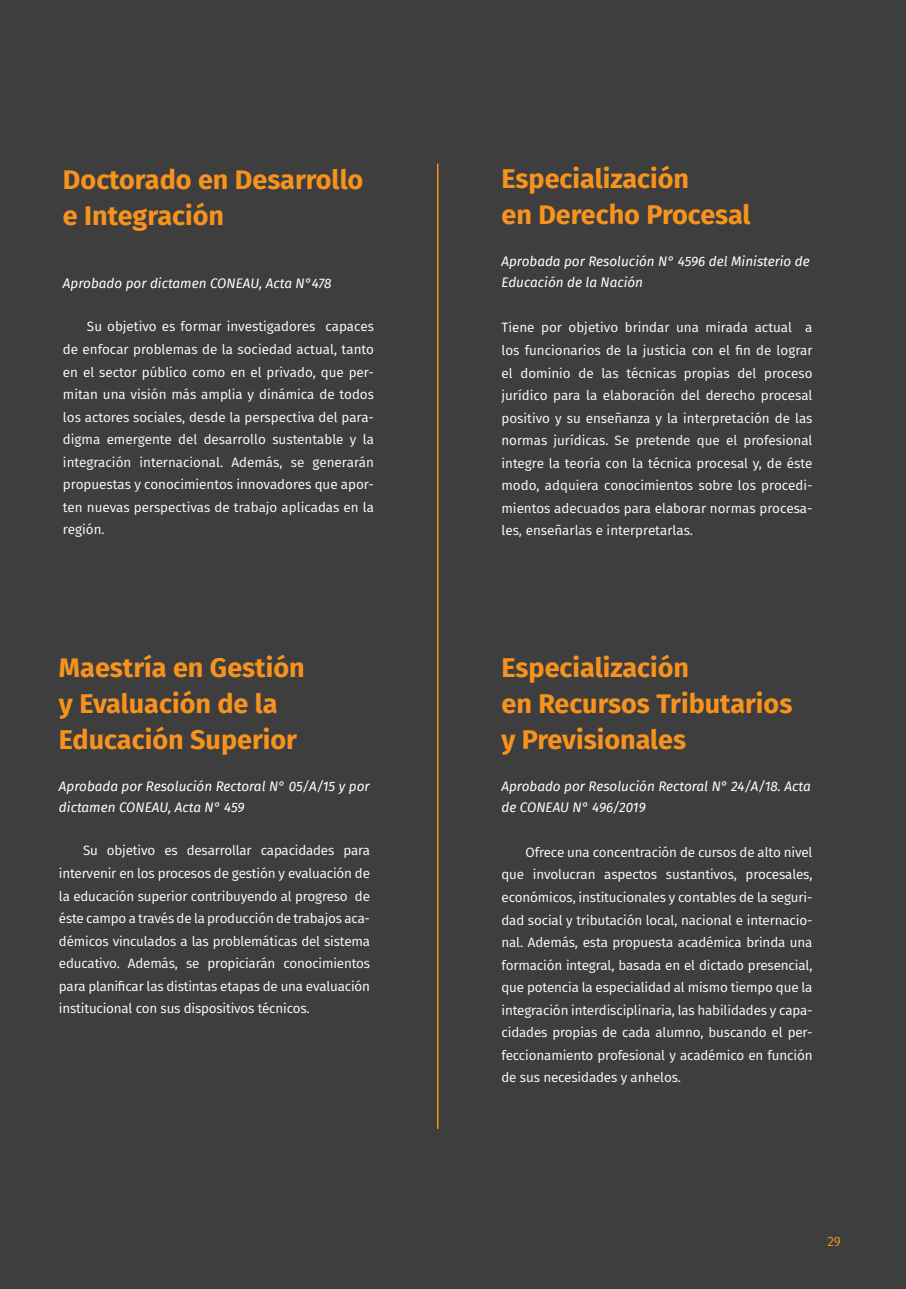
<style>
.page{position:relative;width:906px;height:1289px;background:#fff}
.page>*{position:absolute;margin:0;border:0;box-sizing:border-box;transform-origin:0 0}
.t1{font:700 27px/36px "Fira Sans";color:#f7931d}
.t2{font:13.5px/22.5px "Fira Sans";letter-spacing:-.01em;color:#fff;text-align:justify}
.t3{font:italic 13.5px/21px "Fira Sans";color:#fff}
.t4{font:13.5px "Fira Sans";color:#f7931d}
</style>
<div class="page">
<div style="left:0;top:0;width:906px;height:1288px;background:#3e3e3f"></div>
<hr style="left:437px;top:164px;width:1px;height:964px;background:#f7931d">
<h1 class="t1" style="left:63px;top:160px;width:302px">Doctorado en Desarrollo e Integración</h1>
<p class="t3" style="left:63px;top:272px;width:270px">Aprobado por dictamen CONEAU, Acta N°478</p>
<p class="t2" style="left:63px;top:315px;width:312px;text-indent:24px">Su objetivo es formar investigadores capaces de enfocar problemas de la sociedad actual, tanto en el sector público como en el privado, que per&shy;mitan una visión más amplia y dinámica de todos los actores sociales, desde la perspectiva del para&shy;digma emergente del desarrollo sustentable y la integración internacional. Además, se generarán propuestas y conocimientos innovadores que apor&shy;ten nuevas perspectivas de trabajo aplicadas en la región.</p>
<h1 class="t1" style="left:59px;top:647px;width:247px">Maestría en Gestión y Evaluación de la<br>Educación Superior</h1>
<p class="t3" style="left:59px;top:775px;width:312px">Aprobada por Resolución Rectoral N° 05/A/15 y por dictamen CONEAU, Acta N° 459</p>
<p class="t2" style="left:59px;top:839px;width:312px;text-indent:24px">Su objetivo es desarrollar capacidades para intervenir en los procesos de gestión y evaluación de la educación superior contribuyendo al progreso de éste campo a través de la producción de trabajos aca&shy;démicos vinculados a las problemáticas del sistema educativo. Además, se propiciarán conocimientos para planificar las distintas etapas de una evaluación institucional con sus dispositivos técnicos.</p>
<h1 class="t1" style="left:501px;top:159px;width:251px">Especialización<br>en Derecho Procesal</h1>
<p class="t3" style="left:501px;top:251px;width:310px">Aprobada por Resolución N° 4596 del Ministerio de<br>Educación de la Nación</p>
<p class="t2" style="left:501px;top:316px;width:312px">Tiene por objetivo brindar una mirada actual a los funcionarios de la justicia con el fin de lograr el dominio de las técnicas propias del proceso jurídico para la elaboración del derecho procesal positivo y su enseñanza y la interpretación de las normas jurídicas. Se pretende que el profesional integre la teoría con la técnica procesal y, de éste modo, adquiera conocimientos sobre los procedi&shy;mientos adecuados para elaborar normas procesa&shy;les, enseñarlas e interpretarlas.</p>
<h1 class="t1" style="left:501px;top:647px;width:292px">Especialización<br>en Recursos Tributarios y Previsionales</h1>
<p class="t3" style="left:501px;top:775px;width:311px">Aprobado por Resolución Rectoral N° 24/A/18. Acta de CONEAU N° 496/2019</p>
<p class="t2" style="left:501px;top:840px;width:312px;text-indent:24px">Ofrece una concentración de cursos de alto nivel que involucran aspectos sustantivos, procesales, económicos, institucionales y contables de la seguri&shy;dad social y tributación local, nacional e internacio&shy;nal. Además, esta propuesta académica brinda una formación integral, basada en el dictado presencial, que potencia la especialidad al mismo tiempo que la integración interdisciplinaria, las habilidades y capa&shy;cidades propias de cada alumno, buscando el per&shy;feccionamiento profesional y académico en función de sus necesidades y anhelos.</p>
<p class="t4" style="left:836px;top:1230px;width:8px">2</p>
<p class="t4" style="left:827px;top:1230px;width:15px">29</p>
</div>
